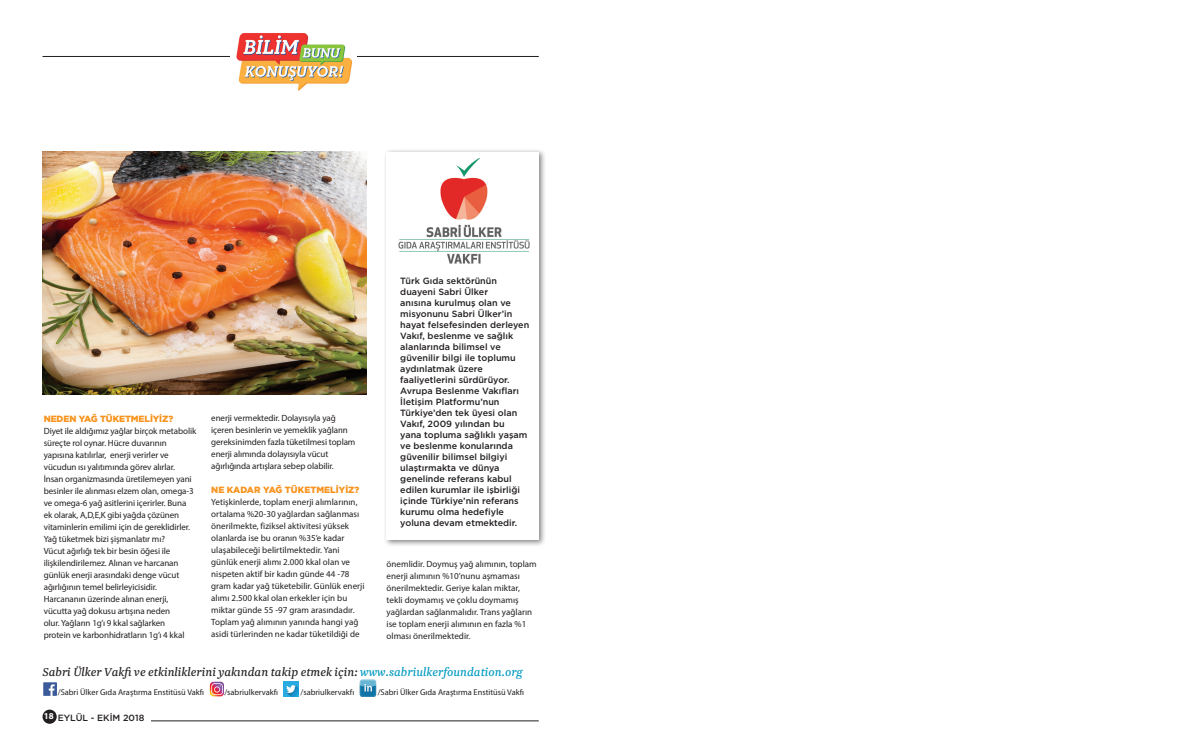
<style>
.page{position:relative;width:1191px;height:738px;background:#fff}
.page>*{position:absolute;margin:0;border:0;box-sizing:border-box;transform-origin:0 0}
.t1{font:italic 13.3px "Newzald";color:#231f20}
.t2{font:9px/12px "Myriad Pro";letter-spacing:-.01em;color:#231f20}
.t3{font:500 9px/11px "Gotham";color:#231f20}
.t4{font:900 9px "Gotham";letter-spacing:-.01em;color:#f7931d}
.t5{font:8.4px "Myriad Pro";color:#231f20}
.s1{color:#0099bf}
</style>
<div class="page">
<hr style="left:353px;top:56px;width:186px;height:1px;background:#231f20">
<hr style="left:43px;top:56px;width:200px;height:1px;background:#231f20">
<img style="left:230px;top:33px;width:127px;height:58px">
<div style="left:43px;top:709px;width:14px;height:14px;background:#231f20;border-radius:50%"></div>
<hr style="left:151px;top:720px;width:388px;height:1px;background:#231f20">
<img style="left:43px;top:682px;width:14px;height:13px">
<img style="left:209px;top:681px;width:15px;height:14px">
<img style="left:284px;top:681px;width:14px;height:14px">
<img style="left:360px;top:679px;width:16px;height:16px">
<div style="left:383px;top:148px;width:163px;height:398px;background:#231f20;opacity:.55"></div>
<div style="left:386px;top:152px;width:153px;height:387px;background:#fff"></div>
<img style="left:398px;top:159px;width:132px;height:105px">
<img style="left:42px;top:152px;width:325px;height:242px">
<p class="t4" style="left:44px;top:412px;width:131px">NEDEN YAĞ TÜKETMELIYIZ?</p>
<p class="t2" style="left:44px;top:424px;width:154px">Diyet ile aldığımız yağlar birçok metabolik süreçte rol oynar. Hücre duvarının yapısına katılırlar, enerji verirler ve vücudun ısı yalıtımında görev alırlar.<br>İnsan organizmasında üretilemeyen yani besinler ile alınması elzem olan, omega-3 ve omega-6 yağ asitlerini içerirler. Buna ek olarak, A,D,E,K gibi yağda çözünen vitaminlerin emilimi için de gereklidirler.<br>Yağ tüketmek bizi şişmanlatır mı?<br>Vücut ağırlığı tek bir besin öğesi ile ilişkilendirilemez. Alınan ve harcanan günlük enerji arasındaki denge vücut ağırlığının temel belirleyicisidir.<br>Harcananın üzerinde alınan enerji, vücutta yağ dokusu artışına neden<br>olur. Yağların 1g’ı 9 kkal sağlarken<br>protein ve karbonhidratların 1g’ı 4 kkal</p>
<p class="t2" style="left:211px;top:411px;width:146px">enerji vermektedir. Dolayısıyla yağ içeren besinlerin ve yemeklik yağların gereksinimden fazla tüketilmesi toplam enerji alımında dolayısıyla vücut ağırlığında artışlara sebep olabilir.</p>
<p class="t4" style="left:211px;top:483px;width:150px">NE KADAR YAĞ TÜKETMELIYIZ?</p>
<p class="t2" style="left:211px;top:495px;width:155px">Yetişkinlerde, toplam enerji alımlarının, ortalama %20-30 yağlardan sağlanması önerilmekte, fiziksel aktivitesi yüksek olanlarda ise bu oranın %35’e kadar ulaşabileceği belirtilmektedir. Yani günlük enerji alımı 2.000 kkal olan ve nispeten aktif bir kadın günde 44 -78 gram kadar yağ tüketebilir. Günlük enerji alımı 2.500 kkal olan erkekler için bu miktar günde 55 -97 gram arasındadır.<br>Toplam yağ alımının yanında hangi yağ asidi türlerinden ne kadar tüketildiği de</p>
<p class="t3" style="left:400px;top:275px;width:130px">Türk Gıda sektörünün duayeni Sabri Ülker<br>anısına kurulmuş olan ve misyonunu Sabri Ülker’in hayat felsefesinden derleyen<br>Vakıf, beslenme ve sağlık alanlarında bilimsel ve güvenilir bilgi ile toplumu aydınlatmak üzere faaliyetlerini sürdürüyor.<br>Avrupa Beslenme Vakıfları<br>İletişim Platformu’nun<br>Türkiye’den tek üyesi olan<br>Vakıf, 2009 yılından bu<br>yana topluma sağlıklı yaşam ve beslenme konularında güvenilir bilimsel bilgiyi ulaştırmakta ve dünya genelinde referans kabul edilen kurumlar ile işbirliği içinde Türkiye’nin referans kurumu olma hedefiyle yoluna devam etmektedir.</p>
<p class="t2" style="left:386px;top:557px;width:152px">önemlidir. Doymuş yağ alımının, toplam enerji alımının %10’nunu aşmaması önerilmektedir. Geriye kalan miktar, tekli doymamış ve çoklu doymamış yağlardan sağlanmalıdır. Trans yağların ise toplam enerji alımının en fazla %1 olması önerilmektedir.</p>
<h1 class="t1" style="left:43px;top:665px;width:482px">Sabri Ülker Vakfı ve etkinliklerini yakından takip etmek için: <span class="s1">www.sabriulkerfoundation.org</span></h1>
<p class="t5" style="left:58px;top:686px;width:148px">/Sabri Ülker Gıda Araştırma Enstitüsü Vakfı</p>
<p class="t5" style="left:224px;top:686px;width:55px">/sabriulkervakfı</p>
<p class="t5" style="left:300px;top:686px;width:55px">/sabriulkervakfı</p>
<p class="t5" style="left:378px;top:686px;width:148px">/Sabri Ülker Gıda Araştırma Enstitüsü Vakfı</p>
<p class="t3" style="left:44px;top:712px;width:102px"><sup>18</sup> EYLÜL - EKİM 2018</p>
</div>
